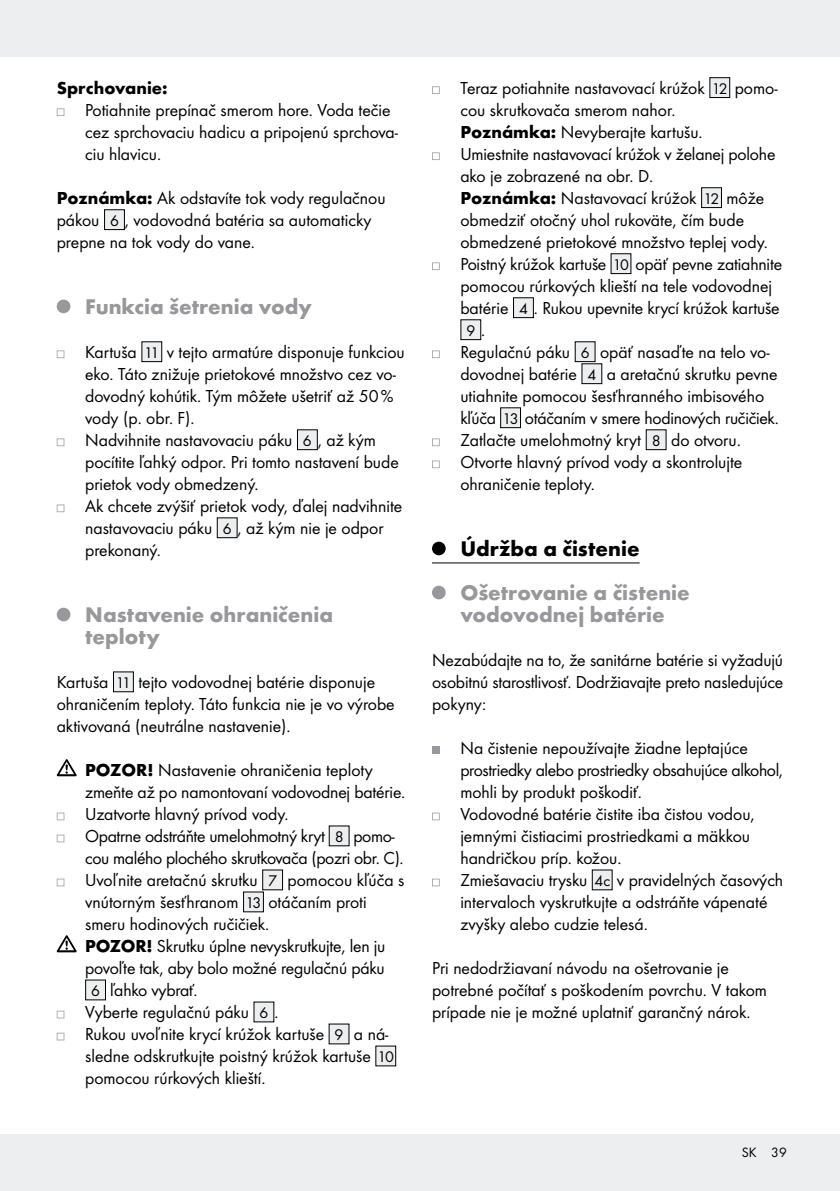
<style>
.page{position:relative;width:840px;height:1191px;background:#fff}
.page>*{position:absolute;margin:0;border:0;box-sizing:border-box;transform-origin:0 0}
.t1{font:700 22px/22px "Futura";color:#97979c}
.t2{font:700 22px "Futura";color:#000}
.t3{font:18px/22px "Futura Boo";color:#000}
.t4{font:18px "Futura Boo";letter-spacing:-.02em;color:#000}
.t5{font:700 18px "Futura";color:#000}
.t6{font:16px "Futura Boo";color:#000}
.t7{font:14px "Futura Boo";color:#000}
.s1{font-family:"Futura";font-weight:700}
.s2{font-size:16px}
.s3{font-size:18px}
</style>
<div class="page">
<div style="left:0;top:0;width:839px;height:57px;background:#eceeef"></div>
<div style="left:0;top:1134px;width:839px;height:57px;background:#eceeef"></div>
<svg style="left:57px;top:108px;width:7px;height:8px"></svg>
<div style="left:104px;top:210px;width:20px;height:20px;background:#eceeef"></div>
<div style="left:104px;top:209px;width:21px;height:21px;border:1px solid #000"></div>
<div style="left:57px;top:299px;width:13px;height:14px;background:#97979c;border-radius:50%"></div>
<svg style="left:57px;top:350px;width:7px;height:8px"></svg>
<div style="left:142px;top:342px;width:20px;height:20px;background:#eceeef"></div>
<div style="left:141px;top:341px;width:21px;height:21px;border:1px solid #000"></div>
<svg style="left:57px;top:438px;width:7px;height:8px"></svg>
<div style="left:297px;top:430px;width:20px;height:20px;background:#eceeef"></div>
<div style="left:297px;top:429px;width:20px;height:21px;border:1px solid #000"></div>
<svg style="left:57px;top:504px;width:7px;height:8px"></svg>
<div style="left:217px;top:518px;width:20px;height:20px;background:#eceeef"></div>
<div style="left:217px;top:517px;width:20px;height:21px;border:1px solid #000"></div>
<div style="left:57px;top:607px;width:13px;height:14px;background:#97979c;border-radius:50%"></div>
<div style="left:113px;top:672px;width:20px;height:20px;background:#eceeef"></div>
<div style="left:113px;top:671px;width:21px;height:21px;border:1px solid #000"></div>
<svg style="left:57px;top:759px;width:20px;height:17px"></svg>
<svg style="left:57px;top:812px;width:7px;height:8px"></svg>
<svg style="left:57px;top:834px;width:7px;height:8px"></svg>
<div style="left:329px;top:826px;width:20px;height:20px;background:#eceeef"></div>
<svg style="left:57px;top:878px;width:7px;height:8px"></svg>
<div style="left:262px;top:870px;width:20px;height:20px;background:#eceeef"></div>
<div style="left:262px;top:869px;width:21px;height:21px;border:1px solid #000"></div>
<div style="left:243px;top:892px;width:20px;height:20px;background:#eceeef"></div>
<div style="left:243px;top:891px;width:21px;height:21px;border:1px solid #000"></div>
<svg style="left:57px;top:935px;width:20px;height:17px"></svg>
<div style="left:86px;top:980px;width:19px;height:20px;background:#eceeef"></div>
<div style="left:85px;top:979px;width:21px;height:21px;border:1px solid #000"></div>
<svg style="left:57px;top:1010px;width:7px;height:8px"></svg>
<div style="left:254px;top:1002px;width:20px;height:20px;background:#eceeef"></div>
<svg style="left:57px;top:1032px;width:7px;height:8px"></svg>
<div style="left:329px;top:1024px;width:20px;height:20px;background:#eceeef"></div>
<div style="left:375px;top:1046px;width:20px;height:20px;background:#eceeef"></div>
<hr style="left:432px;top:562px;width:207px;height:1px;background:#000">
<svg style="left:432px;top:86px;width:7px;height:8px"></svg>
<div style="left:709px;top:78px;width:20px;height:20px;background:#eceeef"></div>
<div style="left:709px;top:77px;width:20px;height:21px;border:1px solid #000"></div>
<svg style="left:432px;top:152px;width:7px;height:8px"></svg>
<div style="left:701px;top:188px;width:20px;height:20px;background:#eceeef"></div>
<div style="left:700px;top:187px;width:21px;height:21px;border:1px solid #000"></div>
<svg style="left:432px;top:262px;width:7px;height:8px"></svg>
<div style="left:610px;top:254px;width:20px;height:20px;background:#eceeef"></div>
<div style="left:610px;top:253px;width:21px;height:21px;border:1px solid #000"></div>
<div style="left:513px;top:298px;width:20px;height:20px;background:#eceeef"></div>
<div style="left:512px;top:297px;width:21px;height:21px;border:1px solid #000"></div>
<div style="left:460px;top:320px;width:20px;height:20px;background:#eceeef"></div>
<div style="left:460px;top:319px;width:21px;height:21px;border:1px solid #000"></div>
<svg style="left:432px;top:350px;width:7px;height:8px"></svg>
<div style="left:575px;top:342px;width:19px;height:20px;background:#eceeef"></div>
<div style="left:581px;top:364px;width:20px;height:20px;background:#eceeef"></div>
<div style="left:500px;top:408px;width:20px;height:20px;background:#eceeef"></div>
<div style="left:500px;top:407px;width:20px;height:21px;border:1px solid #000"></div>
<svg style="left:432px;top:438px;width:7px;height:8px"></svg>
<div style="left:646px;top:430px;width:19px;height:20px;background:#eceeef"></div>
<svg style="left:432px;top:460px;width:7px;height:8px"></svg>
<div style="left:432px;top:541px;width:13px;height:14px;background:#000;border-radius:50%"></div>
<div style="left:432px;top:585px;width:13px;height:14px;background:#97979c;border-radius:50%"></div>
<div style="left:432px;top:746px;width:7px;height:8px;background:#97979c"></div>
<svg style="left:432px;top:812px;width:7px;height:8px"></svg>
<svg style="left:432px;top:878px;width:7px;height:8px"></svg>
<div style="left:592px;top:870px;width:19px;height:20px;background:#eceeef"></div>
<p class="t5" style="left:57px;top:77px;width:112px">Sprchovanie:</p>
<p class="t3" style="left:85px;top:99px;width:314px">Potiahnite prepínač smerom hore. Voda tečie cez sprchovaciu hadicu a pripojenú sprchova&shy;ciu hlavicu.</p>
<p class="t3" style="left:57px;top:187px;width:330px"><span class="s1">Poznámka:</span> Ak odstavíte tok vody regulačnou pákou <span class="s2">6</span> , vodovodná batéria sa automaticky prepne na tok vody do vane.</p>
<p class="t1" style="left:85px;top:295px;width:228px">Funkcia šetrenia vody</p>
<p class="t3" style="left:85px;top:341px;width:321px">Kartuša <span class="s2">11</span> v tejto armatúre disponuje funkciou eko. Táto znižuje prietokové množstvo cez vo&shy;dovodný kohútik. Tým môžete ušetriť až 50% vody (p. obr. F).<br>Nadvihnite nastavovaciu páku <span class="s2">6</span> , až kým pocítite ľahký odpor. Pri tomto nastavení bude prietok vody obmedzený.<br>Ak chcete zvýšiť prietok vody, ďalej nadvihnite nastavovaciu páku <span class="s2">6</span> , až kým nie je odpor prekonaný.</p>
<p class="t1" style="left:85px;top:603px;width:249px">Nastavenie ohraničenia teploty</p>
<p class="t3" style="left:57px;top:671px;width:339px">Kartuša <span class="s2">11</span> tejto vodovodnej batérie disponuje ohraničením teploty. Táto funkcia nie je vo výrobe aktivovaná (neutrálne nastavenie).</p>
<p class="t3" style="left:85px;top:759px;width:289px"><span class="s1">POZOR!</span> Nastavenie ohraničenia teploty</p>
<p class="t3" style="left:85px;top:781px;width:321px">zmeňte až po namontovaní vodovodnej batérie.</p>
<p class="t3" style="left:85px;top:803px;width:205px">Uzatvorte hlavný prívod vody.</p>
<p class="t4" style="left:85px;top:825px;width:311px">Opatrne odstráňte umelohmotný kryt <span class="s2">8</span> pomo-</p>
<p class="t4" style="left:85px;top:847px;width:320px">cou malého plochého skrutkovača (pozri obr. C).</p>
<p class="t3" style="left:85px;top:869px;width:320px">Uvoľnite aretačnú skrutku <span class="s2">7</span> pomocou kľúča s</p>
<p class="t3" style="left:85px;top:891px;width:283px">vnútorným šesťhranom <span class="s2">13</span> otáčaním proti</p>
<p class="t3" style="left:85px;top:913px;width:186px">smeru hodinových ručičiek.</p>
<p class="t3" style="left:85px;top:935px;width:301px"><span class="s1">POZOR!</span> Skrutku úplne nevyskrutkujte, len ju</p>
<p class="t3" style="left:85px;top:957px;width:301px">povoľte tak, aby bolo možné regulačnú páku</p>
<p class="t3" style="left:91px;top:979px;width:108px"><span class="s2">6</span> ľahko vybrať.</p>
<p class="t3" style="left:85px;top:1001px;width:195px">Vyberte regulačnú páku <span class="s2">6</span> .</p>
<p class="t3" style="left:85px;top:1023px;width:305px">Rukou uvoľnite krycí krúžok kartuše <span class="s2">9</span> a ná-</p>
<p class="t3" style="left:85px;top:1045px;width:310px">sledne odskrutkujte poistný krúžok kartuše <span class="s2">10</span></p>
<p class="t3" style="left:85px;top:1067px;width:182px">pomocou rúrkových klieští.</p>
<p class="t3" style="left:460px;top:77px;width:323px">Teraz potiahnite nastavovací krúžok <span class="s2">12</span> pomo&shy;cou skrutkovača smerom nahor.<br><span class="s1">Poznámka:</span> Nevyberajte kartušu.<br>Umiestnite nastavovací krúžok v želanej polohe ako je zobrazené na obr. D.<br><span class="s1">Poznámka:</span> Nastavovací krúžok <span class="s2">12</span> môže obmedziť otočný uhol rukoväte, čím bude obmedzené prietokové množstvo teplej vody.<br>Poistný krúžok kartuše <span class="s2">10</span> opäť pevne zatiahnite pomocou rúrkových klieští na tele vodovodnej batérie <span class="s2">4</span> . Rukou upevnite krycí krúžok kartuše</p>
<p class="t6" style="left:466px;top:321px;width:20px">9 <span class="s3">.</span></p>
<p class="t3" style="left:460px;top:341px;width:320px">Regulačnú páku <span class="s2">6</span> opäť nasaďte na telo vo&shy;dovodnej batérie <span class="s2">4</span> a aretačnú skrutku pevne utiahnite pomocou šesťhranného imbisového kľúča <span class="s2">13</span> otáčaním v smere hodinových ručičiek.<br>Zatlačte umelohmotný kryt <span class="s2">8</span> do otvoru.<br>Otvorte hlavný prívod vody a skontrolujte ohraničenie teploty.</p>
<p class="t2" style="left:460px;top:535px;width:181px">Údržba a čistenie</p>
<p class="t1" style="left:460px;top:581px;width:231px">Ošetrovanie a čistenie vodovodnej batérie</p>
<p class="t3" style="left:432px;top:649px;width:352px;text-align:justify">Nezabúdajte na to, že sanitárne batérie si vyžadujú osobitnú starostlivosť. Dodržiavajte preto nasledujúce pokyny:</p>
<p class="t3" style="left:460px;top:737px;width:324px">Na čistenie nepoužívajte žiadne leptajúce prostriedky alebo prostriedky obsahujúce alkohol, mohli by produkt poškodiť.<br>Vodovodné batérie čistite iba čistou vodou, jemnými čistiacimi prostriedkami a mäkkou handričkou príp. kožou.<br>Zmiešavaciu trysku <span class="s2">4c</span> v pravidelných časových intervaloch vyskrutkujte a odstráňte vápenaté zvyšky alebo cudzie telesá.</p>
<p class="t3" style="left:432px;top:957px;width:336px">Pri nedodržiavaní návodu na ošetrovanie je potrebné počítať s poškodením povrchu. V takom prípade nie je možné uplatniť garančný nárok.</p>
<p class="t7" style="left:741px;top:1144px;width:46px">SK 39</p>
</div>
